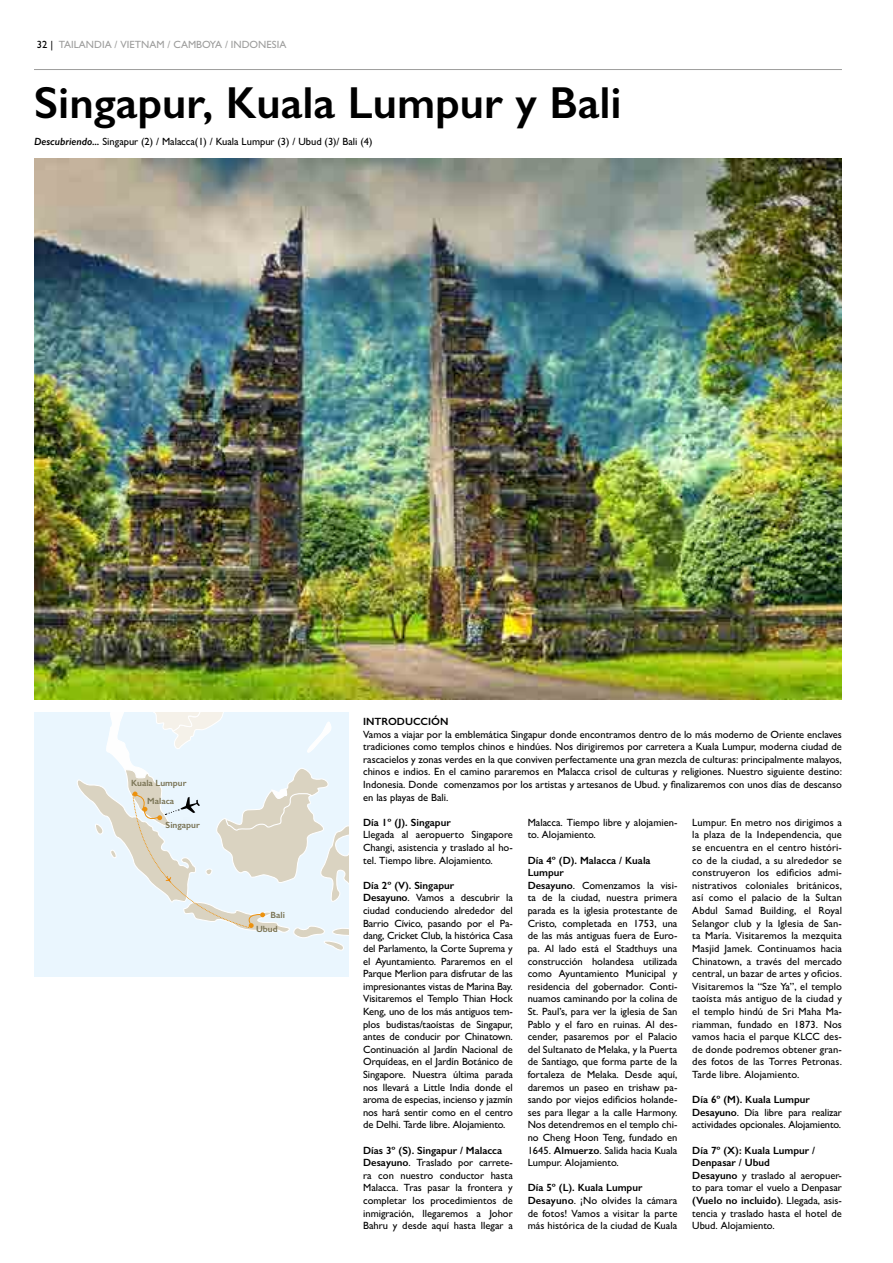
<style>
.page{position:relative;width:893px;height:1263px;background:#fff}
.page>*{position:absolute;margin:0;border:0;box-sizing:border-box;transform-origin:0 0}
.t1{font:600 45px "Gill Sans";color:#000}
.t2{font:500 10.5px/12.6px "Gill Sans";color:#000}
.t3{font:500 10.5px "Gill Sans";color:#9d9d9c}
.t4{font:600 10.5px "Gill Sans";color:#000}
.t5{font:600 9px "Gill Sans";color:#797354}
.s1{color:#000}
.s2{font-weight:600;font-style:italic}
.s3{font-weight:600}
</style>
<div class="page">
<hr style="left:34px;top:69px;width:808px;height:1px;background:#9d9d9c">
<div style="left:34px;top:712px;width:314px;height:265px;background:#eaf6fe"></div>
<svg style="left:240px;top:928px;width:108px;height:23px"></svg>
<svg style="left:77px;top:712px;width:271px;height:216px"></svg>
<img style="left:34px;top:158px;width:808px;height:542px">
<p class="t3" style="left:37px;top:38px;width:251px"><span class="s1">32 |</span> TAILANDIA / VIETNAM / CAMBOYA / INDONESIA</p>
<h1 class="t1" style="left:34px;top:75px;width:589px">Singapur, Kuala Lumpur y Bali</h1>
<p class="t2" style="left:34px;top:135px;width:340px"><span class="s2">Descubriendo...</span> Singapur (2) / Malacca(1) / Kuala Lumpur (3) / Ubud (3)/ Bali (4)</p>
<p class="t5" style="left:131px;top:778px;width:57px">Kuala Lumpur</p>
<p class="t5" style="left:166px;top:819px;width:36px">Singapur</p>
<p class="t5" style="left:147px;top:796px;width:28px">Malaca</p>
<p class="t5" style="left:271px;top:909px;width:16px">Bali</p>
<p class="t5" style="left:256px;top:923px;width:23px">Ubud</p>
<p class="t4" style="left:363px;top:715px;width:87px">INTRODUCCIÓN</p>
<p class="t2" style="left:363px;top:728px;width:480px;text-align:justify">Vamos a viajar por la emblemática Singapur donde encontramos dentro de lo más moderno de Oriente enclaves tradiciones como templos chinos e hindúes. Nos dirigiremos por carretera a Kuala Lumpur, moderna ciudad de rascacielos y zonas verdes en la que conviven perfectamente una gran mezcla de culturas: principalmente malayos, chinos e indios. En el camino pararemos en Malacca crisol de culturas y religiones. Nuestro siguiente destino:<br>Indonesia. Donde comenzamos por los artistas y artesanos de Ubud. y finalizaremos con unos días de descanso en las playas de Bali.</p>
<p class="t4" style="left:363px;top:816px;width:89px">Día 1º (J). Singapur</p>
<p class="t2" style="left:363px;top:828px;width:151px;text-align:justify">Llegada al aeropuerto Singapore Changi, asistencia y traslado al ho&shy;tel. Tiempo libre. Alojamiento.</p>
<p class="t2" style="left:363px;top:879px;width:151px"><span class="s3">Día 2º (V). Singapur<br>Desayuno</span>. Vamos a descubrir la ciudad conduciendo alrededor del Barrio Cívico, pasando por el Pa&shy;dang, Cricket Club, la histórica Casa del Parlamento, la Corte Suprema y el Ayuntamiento. Pararemos en el Parque Merlion para disfrutar de las impresionantes vistas de Marina Bay.<br>Visitaremos el Templo Thian Hock Keng, uno de los más antiguos tem&shy;plos budistas/taoístas de Singapur, antes de conducir por Chinatown.<br>Continuación al Jardín Nacional de Orquídeas, en el Jardín Botánico de Singapore. Nuestra última parada nos llevará a Little India donde el aroma de especias, incienso y jazmín nos hará sentir como en el centro de Delhi. Tarde libre. Alojamiento.</p>
<p class="t2" style="left:363px;top:1143px;width:151px"><span class="s3">Días 3º (S). Singapur / Malacca<br>Desayuno</span>. Traslado por carrete&shy;ra con nuestro conductor hasta<br>Malacca. Tras pasar la frontera y completar los procedimientos de inmigración, llegaremos a Johor<br>Bahru y desde aquí hasta llegar a</p>
<p class="t2" style="left:528px;top:816px;width:151px">Malacca. Tiempo libre y alojamien&shy;to. Alojamiento.</p>
<p class="t2" style="left:528px;top:854px;width:151px"><span class="s3">Día 4º (D). Malacca / Kuala<br>Lumpur<br>Desayuno</span>. Comenzamos la visi&shy;ta de la ciudad, nuestra primera parada es la iglesia protestante de<br>Cristo, completada en 1753, una de las más antiguas fuera de Euro&shy;pa. Al lado está el Stadthuys una construcción holandesa utilizada como Ayuntamiento Municipal y residencia del gobernador. Conti&shy;nuamos caminando por la colina de<br>St. Paul’s, para ver la iglesia de San<br>Pablo y el faro en ruinas. Al des&shy;cender, pasaremos por el Palacio del Sultanato de Melaka, y la Puerta de Santiago, que forma parte de la fortaleza de Melaka. Desde aquí, daremos un paseo en trishaw pa&shy;sando por viejos edificios holande&shy;ses para llegar a la calle Harmony.<br>Nos detendremos en el templo chi&shy;no Cheng Hoon Teng, fundado en<br>1645. <span class="s3">Almuerzo</span>. Salida hacia Kuala<br>Lumpur. Alojamiento.</p>
<p class="t2" style="left:528px;top:1181px;width:151px"><span class="s3">Día 5º (L). Kuala Lumpur<br>Desayuno</span>. ¡No olvides la cámara de fotos! Vamos a visitar la parte más histórica de la ciudad de Kuala</p>
<p class="t2" style="left:692px;top:816px;width:151px;text-align:justify">Lumpur. En metro nos dirigimos a la plaza de la Independencia, que se encuentra en el centro históri&shy;co de la ciudad, a su alrededor se construyeron los edificios admi&shy;nistrativos coloniales británicos, así como el palacio de la Sultan Abdul Samad Building, el Royal Selangor club y la Iglesia de San&shy;ta María. Visitaremos la mezquita Masjid Jamek. Continuamos hacia Chinatown, a través del mercado central, un bazar de artes y oficios.<br>Visitaremos la “Sze Ya”, el templo taoísta más antiguo de la ciudad y el templo hindú de Sri Maha Ma&shy;riamman, fundado en 1873. Nos vamos hacia el parque KLCC des&shy;de donde podremos obtener gran&shy;des fotos de las Torres Petronas.<br>Tarde libre. Alojamiento.</p>
<p class="t2" style="left:692px;top:1093px;width:151px"><span class="s3">Día 6º (M). Kuala Lumpur<br>Desayuno</span>. Día libre para realizar actividades opcionales. Alojamiento.</p>
<p class="t2" style="left:692px;top:1143px;width:151px"><span class="s3">Día 7º (X): Kuala Lumpur /<br>Denpasar / Ubud<br>Desayuno</span> y traslado al aeropuer&shy;to para tomar el vuelo a Denpasar <span class="s3">(Vuelo no incluido)</span>. Llegada, asis&shy;tencia y traslado hasta el hotel de<br>Ubud. Alojamiento.</p>
</div>
